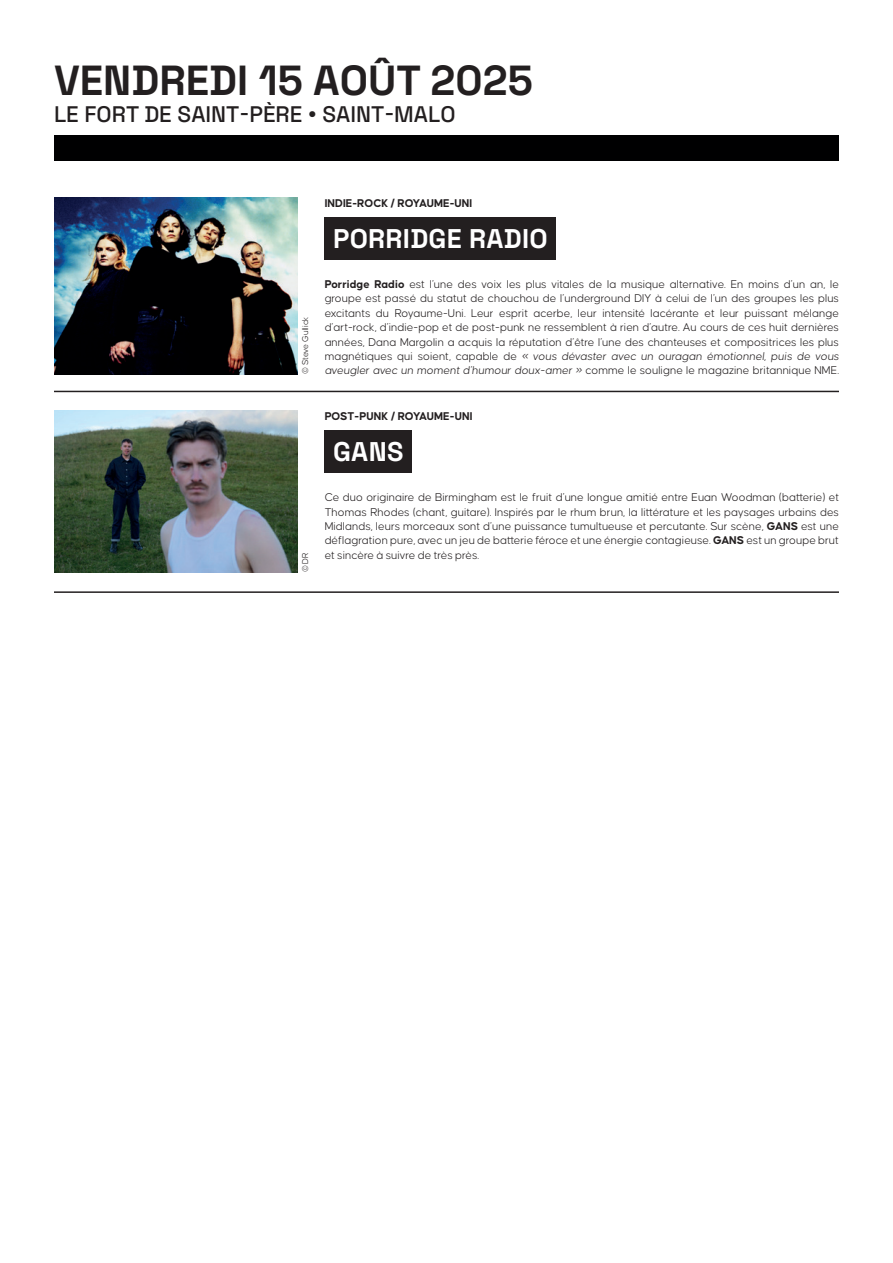
<style>
.page{position:relative;width:893px;height:1263px;background:#fff}
.page>*{position:absolute;margin:0;border:0;box-sizing:border-box;transform-origin:0 0}
.t1{font:300 42px "Space Grotesk";color:#231f20}
.t2{font:300 27px "Space Grotesk";letter-spacing:.01em;color:#fff}
.t3{font:300 22.5px "Space Grotesk";color:#231f20}
.t4{font:300 12px/14.4px "Causten";color:#231f20;text-align:justify}
.t5{font:700 12px "Causten";color:#231f20}
.t6{font:300 9px "Causten";color:#231f20}
.s1{font-weight:700}
.s2{font-style:italic}
</style>
<div class="page">
<div style="left:54px;top:135px;width:785px;height:25px;background:#000001"></div>
<hr style="left:54px;top:391px;width:785px;height:1px;background:#231f20">
<div style="left:325px;top:217px;width:231px;height:42px;background:#231f20"></div>
<img style="left:54px;top:198px;width:244px;height:176px">
<img style="left:54px;top:411px;width:244px;height:161px">
<div style="left:325px;top:430px;width:87px;height:42px;background:#231f20"></div>
<hr style="left:54px;top:591px;width:785px;height:2px;background:#231f20">
<h1 class="t1" style="left:54px;top:50px;width:480px">VENDREDI 15 AOÛT 2025</h1>
<h3 class="t3" style="left:54px;top:98px;width:403px">LE FORT DE SAINT-PÈRE • SAINT-MALO</h3>
<p class="t6" style="left:301px;top:374px;width:59px;rotate:-90deg">© Steve Gullick</p>
<p class="t6" style="left:301px;top:572px;width:22px;rotate:-90deg">© DR</p>
<p class="t5" style="left:325px;top:196px;width:149px">INDIE-ROCK / ROYAUME-UNI</p>
<h2 class="t2" style="left:333px;top:218px;width:216px">PORRIDGE RADIO</h2>
<p class="t4" style="left:325px;top:277px;width:516px"><span class="s1">Porridge Radio</span> est l’une des voix les plus vitales de la musique alternative. En moins d’un an, le groupe est passé du statut de chouchou de l’underground DIY à celui de l’un des groupes les plus excitants du Royaume-Uni. Leur esprit acerbe, leur intensité lacérante et leur puissant mélange d’art-rock, d’indie-pop et de post-punk ne ressemblent à rien d’autre. Au cours de ces huit dernières années, Dana Margolin a acquis la réputation d’être l’une des chanteuses et compositrices les plus magnétiques qui soient, capable de <span class="s2">« vous dévaster avec un ouragan émotionnel, puis de vous</span></p>
<p class="t4" style="left:325px;top:363px;width:516px"><span class="s2">aveugler avec un moment d’humour doux-amer »</span> comme le souligne le magazine britannique NME.</p>
<p class="t5" style="left:325px;top:409px;width:149px">POST-PUNK / ROYAUME-UNI</p>
<h2 class="t2" style="left:333px;top:431px;width:72px">GANS</h2>
<p class="t4" style="left:325px;top:490px;width:516px">Ce duo originaire de Birmingham est le fruit d’une longue amitié entre Euan Woodman (batterie) et Thomas Rhodes (chant, guitare). Inspirés par le rhum brun, la littérature et les paysages urbains des Midlands, leurs morceaux sont d’une puissance tumultueuse et percutante. Sur scène, <span class="s1">GANS</span> est une déflagration pure, avec un jeu de batterie féroce et une énergie contagieuse. <span class="s1">GANS</span> est un groupe brut et sincère à suivre de très près.</p>
</div>
